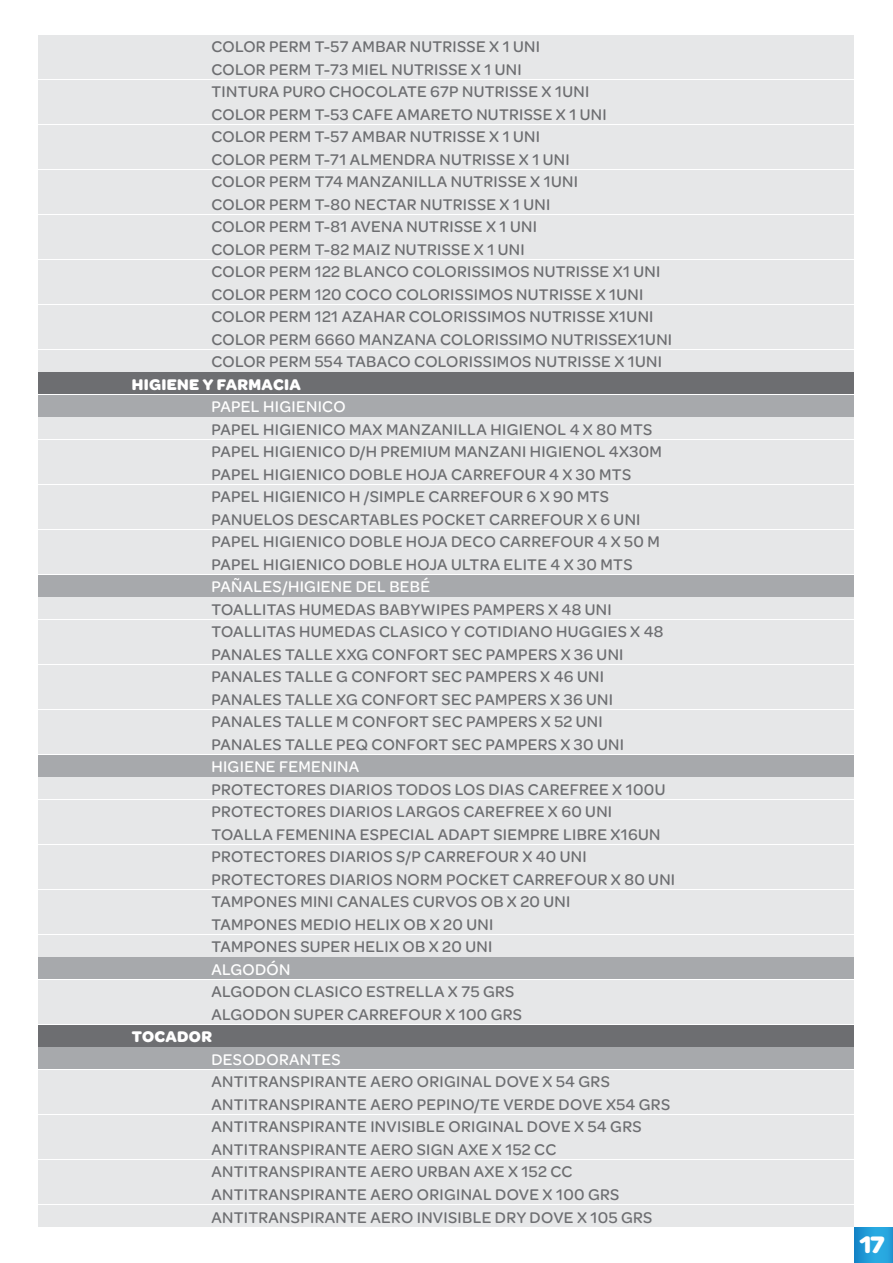
<style>
.page{position:relative;width:893px;height:1263px;background:#fff}
.page>*{position:absolute;margin:0;border:0;box-sizing:border-box;transform-origin:0 0}
.t1{font:700 25.5px "Omnes Carrefour";color:#fff}
.t2{font:500 16.5px/22.5px "Omnes Carrefour";letter-spacing:.02em;color:#6d6e71}
.t3{font:500 16.5px "Omnes Carrefour";letter-spacing:.02em;color:#fff}
.t4{font:700 16.5px "Omnes Carrefour";letter-spacing:.02em;color:#fff}
</style>
<div class="page">
<div style="left:38px;top:282px;width:815px;height:22px;background:#e6e7e8"></div>
<div style="left:38px;top:305px;width:815px;height:21px;background:#e6e7e8"></div>
<div style="left:38px;top:327px;width:815px;height:22px;background:#e6e7e8"></div>
<div style="left:38px;top:350px;width:815px;height:21px;background:#e6e7e8"></div>
<div style="left:38px;top:372px;width:815px;height:22px;background:#6d6e71"></div>
<div style="left:38px;top:395px;width:815px;height:21px;background:#a7a9ac"></div>
<div style="left:38px;top:417px;width:815px;height:22px;background:#e6e7e8"></div>
<div style="left:38px;top:440px;width:815px;height:21px;background:#e6e7e8"></div>
<div style="left:38px;top:462px;width:815px;height:22px;background:#e6e7e8"></div>
<div style="left:38px;top:485px;width:815px;height:21px;background:#e6e7e8"></div>
<div style="left:38px;top:507px;width:815px;height:22px;background:#e6e7e8"></div>
<div style="left:38px;top:530px;width:815px;height:21px;background:#e6e7e8"></div>
<div style="left:38px;top:35px;width:815px;height:22px;background:#e6e7e8"></div>
<div style="left:38px;top:57px;width:815px;height:22px;background:#e6e7e8"></div>
<div style="left:38px;top:80px;width:815px;height:22px;background:#e6e7e8"></div>
<div style="left:38px;top:102px;width:815px;height:22px;background:#e6e7e8"></div>
<div style="left:38px;top:125px;width:815px;height:22px;background:#e6e7e8"></div>
<div style="left:38px;top:147px;width:815px;height:22px;background:#e6e7e8"></div>
<div style="left:38px;top:170px;width:815px;height:22px;background:#e6e7e8"></div>
<div style="left:38px;top:192px;width:815px;height:22px;background:#e6e7e8"></div>
<div style="left:38px;top:215px;width:815px;height:22px;background:#e6e7e8"></div>
<div style="left:38px;top:237px;width:815px;height:22px;background:#e6e7e8"></div>
<div style="left:38px;top:260px;width:815px;height:22px;background:#e6e7e8"></div>
<div style="left:38px;top:552px;width:815px;height:22px;background:#e6e7e8"></div>
<div style="left:38px;top:575px;width:815px;height:21px;background:#a7a9ac"></div>
<div style="left:38px;top:597px;width:815px;height:22px;background:#e6e7e8"></div>
<div style="left:38px;top:620px;width:815px;height:22px;background:#e6e7e8"></div>
<div style="left:38px;top:642px;width:815px;height:22px;background:#e6e7e8"></div>
<div style="left:38px;top:665px;width:815px;height:22px;background:#e6e7e8"></div>
<div style="left:38px;top:687px;width:815px;height:22px;background:#e6e7e8"></div>
<div style="left:38px;top:710px;width:815px;height:22px;background:#e6e7e8"></div>
<div style="left:38px;top:732px;width:815px;height:22px;background:#e6e7e8"></div>
<div style="left:38px;top:755px;width:815px;height:22px;background:#a7a9ac"></div>
<div style="left:38px;top:777px;width:815px;height:22px;background:#e6e7e8"></div>
<div style="left:38px;top:800px;width:815px;height:22px;background:#e6e7e8"></div>
<div style="left:38px;top:822px;width:815px;height:22px;background:#e6e7e8"></div>
<div style="left:38px;top:845px;width:815px;height:22px;background:#e6e7e8"></div>
<div style="left:38px;top:867px;width:815px;height:22px;background:#e6e7e8"></div>
<div style="left:38px;top:890px;width:815px;height:22px;background:#e6e7e8"></div>
<div style="left:38px;top:912px;width:815px;height:22px;background:#e6e7e8"></div>
<div style="left:38px;top:935px;width:815px;height:22px;background:#e6e7e8"></div>
<div style="left:38px;top:957px;width:815px;height:22px;background:#a7a9ac"></div>
<div style="left:38px;top:980px;width:815px;height:22px;background:#e6e7e8"></div>
<div style="left:38px;top:1002px;width:815px;height:22px;background:#e6e7e8"></div>
<div style="left:38px;top:1025px;width:815px;height:22px;background:#6d6e71"></div>
<div style="left:38px;top:1047px;width:815px;height:22px;background:#a7a9ac"></div>
<div style="left:38px;top:1070px;width:815px;height:22px;background:#e6e7e8"></div>
<div style="left:38px;top:1092px;width:815px;height:22px;background:#e6e7e8"></div>
<div style="left:38px;top:1115px;width:815px;height:22px;background:#e6e7e8"></div>
<div style="left:38px;top:1137px;width:815px;height:22px;background:#e6e7e8"></div>
<div style="left:38px;top:1160px;width:815px;height:22px;background:#e6e7e8"></div>
<div style="left:38px;top:1183px;width:815px;height:21px;background:#e6e7e8"></div>
<div style="left:38px;top:1205px;width:815px;height:22px;background:#e6e7e8"></div>
<svg style="left:854px;top:1227px;width:39px;height:36px"></svg>
<p class="t2" style="left:211px;top:34px;width:462px">COLOR PERM T-57 AMBAR NUTRISSE X 1 UNI<br>COLOR PERM T-73 MIEL NUTRISSE X 1 UNI<br>TINTURA PURO CHOCOLATE 67P NUTRISSE X 1UNI<br>COLOR PERM T-53 CAFE AMARETO NUTRISSE X 1 UNI<br>COLOR PERM T-57 AMBAR NUTRISSE X 1 UNI<br>COLOR PERM T-71 ALMENDRA NUTRISSE X 1 UNI<br>COLOR PERM T74 MANZANILLA NUTRISSE X 1UNI<br>COLOR PERM T-80 NECTAR NUTRISSE X 1 UNI<br>COLOR PERM T-81 AVENA NUTRISSE X 1 UNI<br>COLOR PERM T-82 MAIZ NUTRISSE X 1 UNI<br>COLOR PERM 122 BLANCO COLORISSIMOS NUTRISSE X1 UNI COLOR PERM 120 COCO COLORISSIMOS NUTRISSE X 1UNI COLOR PERM 121 AZAHAR COLORISSIMOS NUTRISSE X1UNI COLOR PERM 6660 MANZANA COLORISSIMO NUTRISSEX1UNI COLOR PERM 554 TABACO COLORISSIMOS NUTRISSE X 1UNI</p>
<p class="t4" style="left:132px;top:372px;width:170px">HIGIENE Y FARMACIA</p>
<p class="t3" style="left:211px;top:395px;width:136px">PAPEL HIGIENICO</p>
<p class="t2" style="left:211px;top:417px;width:452px">PAPEL HIGIENICO MAX MANZANILLA HIGIENOL 4 X 80 MTS PAPEL HIGIENICO D/H PREMIUM MANZANI HIGIENOL 4X30M PAPEL HIGIENICO DOBLE HOJA CARREFOUR 4 X 30 MTS PAPEL HIGIENICO H /SIMPLE CARREFOUR 6 X 90 MTS PANUELOS DESCARTABLES POCKET CARREFOUR X 6 UNI PAPEL HIGIENICO DOBLE HOJA DECO CARREFOUR 4 X 50 M PAPEL HIGIENICO DOBLE HOJA ULTRA ELITE 4 X 30 MTS</p>
<p class="t3" style="left:211px;top:575px;width:220px">PAÑALES/HIGIENE DEL BEBÉ</p>
<p class="t2" style="left:211px;top:597px;width:454px">TOALLITAS HUMEDAS BABYWIPES PAMPERS X 48 UNI TOALLITAS HUMEDAS CLASICO Y COTIDIANO HUGGIES X 48<br>PANALES TALLE XXG CONFORT SEC PAMPERS X 36 UNI PANALES TALLE G CONFORT SEC PAMPERS X 46 UNI PANALES TALLE XG CONFORT SEC PAMPERS X 36 UNI PANALES TALLE M CONFORT SEC PAMPERS X 52 UNI PANALES TALLE PEQ CONFORT SEC PAMPERS X 30 UNI</p>
<p class="t3" style="left:211px;top:755px;width:149px">HIGIENE FEMENINA</p>
<p class="t2" style="left:211px;top:777px;width:465px">PROTECTORES DIARIOS TODOS LOS DIAS CAREFREE X 100U PROTECTORES DIARIOS LARGOS CAREFREE X 60 UNI TOALLA FEMENINA ESPECIAL ADAPT SIEMPRE LIBRE X16UN PROTECTORES DIARIOS S/P CARREFOUR X 40 UNI PROTECTORES DIARIOS NORM POCKET CARREFOUR X 80 UNI TAMPONES MINI CANALES CURVOS OB X 20 UNI<br>TAMPONES MEDIO HELIX OB X 20 UNI<br>TAMPONES SUPER HELIX OB X 20 UNI</p>
<p class="t3" style="left:211px;top:958px;width:80px">ALGODÓN</p>
<p class="t2" style="left:211px;top:980px;width:312px">ALGODON CLASICO ESTRELLA X 75 GRS<br>ALGODON SUPER CARREFOUR X 100 GRS</p>
<p class="t4" style="left:132px;top:1025px;width:82px">TOCADOR</p>
<p class="t3" style="left:211px;top:1048px;width:131px">DESODORANTES</p>
<p class="t2" style="left:211px;top:1070px;width:460px">ANTITRANSPIRANTE AERO ORIGINAL DOVE X 54 GRS ANTITRANSPIRANTE AERO PEPINO/TE VERDE DOVE X54 GRS ANTITRANSPIRANTE INVISIBLE ORIGINAL DOVE X 54 GRS ANTITRANSPIRANTE AERO SIGN AXE X 152 CC ANTITRANSPIRANTE AERO URBAN AXE X 152 CC ANTITRANSPIRANTE AERO ORIGINAL DOVE X 100 GRS ANTITRANSPIRANTE AERO INVISIBLE DRY DOVE X 105 GRS</p>
<h1 class="t1" style="left:859px;top:1225px;width:27px">17</h1>
</div>
